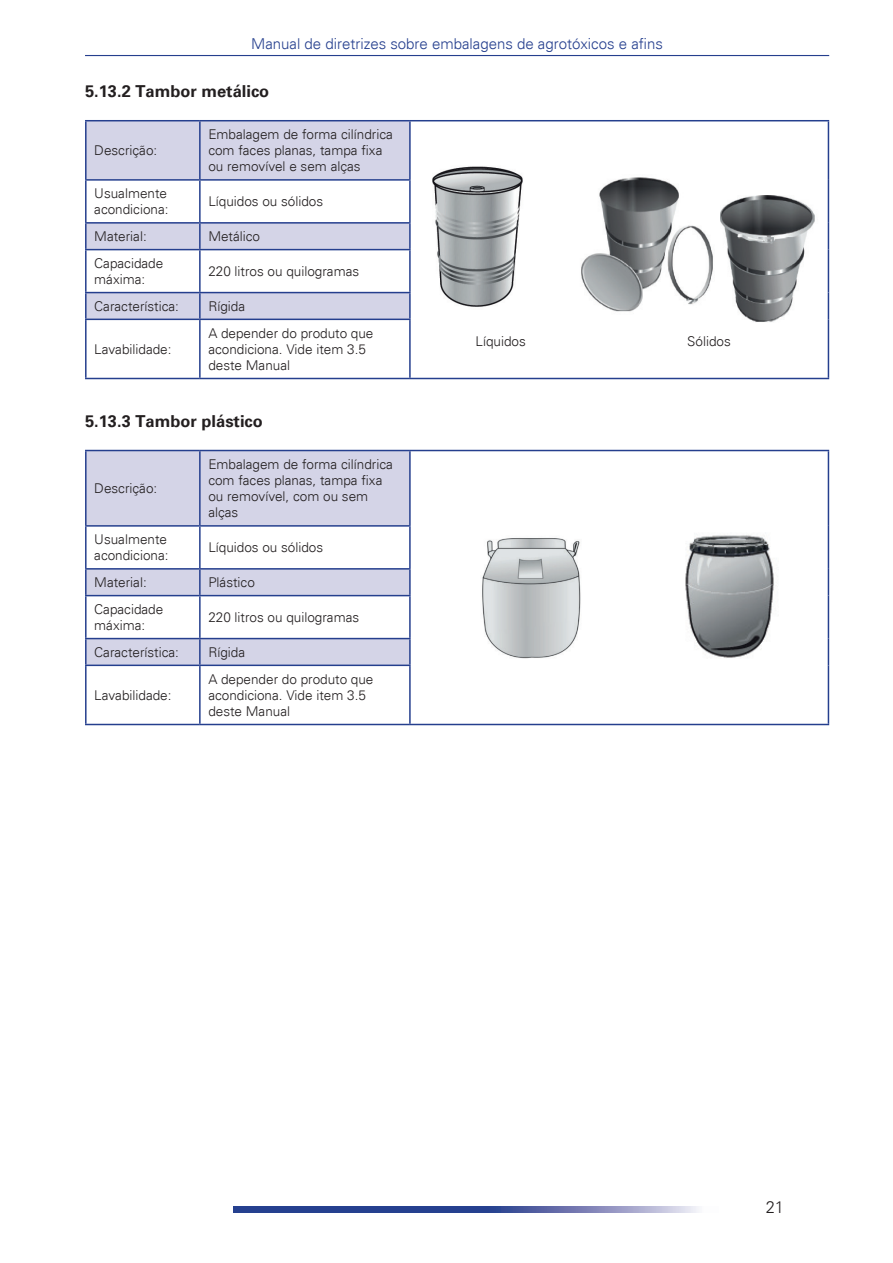
<style>
.page{position:relative;width:893px;height:1263px;background:#fff}
.page>*{position:absolute;margin:0;border:0;box-sizing:border-box;transform-origin:0 0}
.t1{font:700 16.5px "Univers";color:#231f20}
.t2{font:300 16.5px "Univers";color:#231f20}
.t3{font:300 15px "Univers";color:#253f8e}
.t4{font:300 13.5px/16.2px "Univers";color:#231f20}
</style>
<div class="page">
<hr style="left:85px;top:55px;width:744px;height:1px;background:#253f8e">
<svg style="left:234px;top:1206px;width:464px;height:6px"></svg>
<img style="left:720px;top:195px;width:108px;height:128px">
<svg style="left:87px;top:121px;width:322px;height:198px;fill:#d4d4e7"></svg>
<hr style="left:85px;top:120px;width:115px;height:1px;background:#253f8e">
<hr style="left:85px;top:121px;width:2px;height:58px;background:#253f8e">
<hr style="left:200px;top:120px;width:210px;height:1px;background:#253f8e">
<hr style="left:199px;top:121px;width:2px;height:58px;background:#253f8e">
<hr style="left:410px;top:120px;width:419px;height:1px;background:#253f8e">
<hr style="left:409px;top:121px;width:2px;height:58px;background:#253f8e">
<hr style="left:828px;top:121px;width:1px;height:59px;background:#253f8e">
<hr style="left:828px;top:180px;width:1px;height:43px;background:#253f8e">
<svg style="left:828px;top:223px;width:1px;height:27px"></svg>
<hr style="left:828px;top:250px;width:1px;height:43px;background:#253f8e">
<svg style="left:828px;top:293px;width:1px;height:26px"></svg>
<hr style="left:828px;top:319px;width:1px;height:59px;background:#253f8e">
<hr style="left:410px;top:378px;width:419px;height:1px;background:#253f8e">
<hr style="left:85px;top:179px;width:115px;height:2px;background:#253f8e">
<hr style="left:85px;top:181px;width:2px;height:41px;background:#253f8e">
<hr style="left:200px;top:179px;width:211px;height:2px;background:#253f8e">
<hr style="left:199px;top:181px;width:2px;height:41px;background:#253f8e">
<hr style="left:409px;top:181px;width:2px;height:41px;background:#253f8e">
<hr style="left:85px;top:222px;width:115px;height:2px;background:#253f8e">
<hr style="left:85px;top:224px;width:2px;height:25px;background:#253f8e">
<hr style="left:200px;top:222px;width:211px;height:2px;background:#253f8e">
<hr style="left:199px;top:224px;width:2px;height:25px;background:#253f8e">
<hr style="left:409px;top:224px;width:2px;height:25px;background:#253f8e">
<hr style="left:85px;top:249px;width:115px;height:1px;background:#253f8e">
<hr style="left:85px;top:250px;width:2px;height:42px;background:#253f8e">
<hr style="left:200px;top:249px;width:211px;height:1px;background:#253f8e">
<hr style="left:199px;top:250px;width:2px;height:42px;background:#253f8e">
<hr style="left:409px;top:250px;width:2px;height:42px;background:#253f8e">
<hr style="left:85px;top:292px;width:115px;height:1px;background:#253f8e">
<hr style="left:85px;top:293px;width:2px;height:26px;background:#253f8e">
<hr style="left:200px;top:292px;width:211px;height:1px;background:#253f8e">
<hr style="left:199px;top:293px;width:2px;height:26px;background:#253f8e">
<hr style="left:409px;top:293px;width:2px;height:26px;background:#253f8e">
<hr style="left:85px;top:319px;width:115px;height:1px;background:#253f8e">
<hr style="left:85px;top:320px;width:2px;height:58px;background:#253f8e">
<hr style="left:200px;top:319px;width:211px;height:1px;background:#253f8e">
<hr style="left:199px;top:320px;width:2px;height:58px;background:#253f8e">
<hr style="left:409px;top:320px;width:2px;height:58px;background:#253f8e">
<hr style="left:85px;top:378px;width:115px;height:1px;background:#253f8e">
<hr style="left:200px;top:378px;width:210px;height:1px;background:#253f8e">
<svg style="left:87px;top:451px;width:322px;height:214px;fill:#d4d4e7"></svg>
<hr style="left:85px;top:450px;width:115px;height:1px;background:#253f8e">
<hr style="left:85px;top:451px;width:2px;height:74px;background:#253f8e">
<hr style="left:200px;top:450px;width:210px;height:1px;background:#253f8e">
<hr style="left:199px;top:451px;width:2px;height:74px;background:#253f8e">
<hr style="left:410px;top:450px;width:419px;height:1px;background:#253f8e">
<hr style="left:409px;top:451px;width:2px;height:74px;background:#253f8e">
<hr style="left:828px;top:451px;width:1px;height:75px;background:#253f8e">
<hr style="left:828px;top:526px;width:1px;height:43px;background:#253f8e">
<svg style="left:828px;top:569px;width:1px;height:27px"></svg>
<hr style="left:828px;top:596px;width:1px;height:42px;background:#253f8e">
<svg style="left:828px;top:638px;width:1px;height:27px"></svg>
<hr style="left:828px;top:665px;width:1px;height:59px;background:#253f8e">
<hr style="left:410px;top:724px;width:419px;height:1px;background:#253f8e">
<hr style="left:85px;top:525px;width:115px;height:2px;background:#253f8e">
<hr style="left:85px;top:527px;width:2px;height:41px;background:#253f8e">
<hr style="left:200px;top:525px;width:211px;height:2px;background:#253f8e">
<hr style="left:199px;top:527px;width:2px;height:41px;background:#253f8e">
<hr style="left:409px;top:527px;width:2px;height:41px;background:#253f8e">
<hr style="left:85px;top:568px;width:115px;height:2px;background:#253f8e">
<hr style="left:85px;top:570px;width:2px;height:25px;background:#253f8e">
<hr style="left:200px;top:568px;width:211px;height:2px;background:#253f8e">
<hr style="left:199px;top:570px;width:2px;height:25px;background:#253f8e">
<hr style="left:409px;top:570px;width:2px;height:25px;background:#253f8e">
<hr style="left:85px;top:595px;width:115px;height:1px;background:#253f8e">
<hr style="left:85px;top:596px;width:2px;height:42px;background:#253f8e">
<hr style="left:200px;top:595px;width:211px;height:1px;background:#253f8e">
<hr style="left:199px;top:596px;width:2px;height:42px;background:#253f8e">
<hr style="left:409px;top:596px;width:2px;height:42px;background:#253f8e">
<hr style="left:85px;top:638px;width:115px;height:1px;background:#253f8e">
<hr style="left:85px;top:639px;width:2px;height:26px;background:#253f8e">
<hr style="left:200px;top:638px;width:211px;height:1px;background:#253f8e">
<hr style="left:199px;top:639px;width:2px;height:26px;background:#253f8e">
<hr style="left:409px;top:639px;width:2px;height:26px;background:#253f8e">
<hr style="left:85px;top:665px;width:115px;height:1px;background:#253f8e">
<hr style="left:85px;top:666px;width:2px;height:58px;background:#253f8e">
<hr style="left:200px;top:665px;width:211px;height:1px;background:#253f8e">
<hr style="left:199px;top:666px;width:2px;height:58px;background:#253f8e">
<hr style="left:409px;top:666px;width:2px;height:58px;background:#253f8e">
<hr style="left:85px;top:724px;width:115px;height:1px;background:#253f8e">
<hr style="left:200px;top:724px;width:210px;height:1px;background:#253f8e">
<img style="left:432px;top:166px;width:91px;height:141px">
<img style="left:581px;top:177px;width:132px;height:135px">
<img style="left:482px;top:538px;width:99px;height:121px">
<img style="left:685px;top:535px;width:89px;height:123px">
<p class="t3" style="left:251px;top:35px;width:413px">Manual de diretrizes sobre embalagens de agrotóxicos e afins</p>
<p class="t1" style="left:85px;top:82px;width:186px">5.13.2 Tambor metálico</p>
<p class="t4" style="left:94px;top:142px;width:65px">Descrição:</p>
<p class="t4" style="left:208px;top:126px;width:186px">Embalagem de forma cilíndrica com faces planas, tampa fixa ou removível e sem alças</p>
<p class="t4" style="left:94px;top:185px;width:76px">Usualmente acondiciona:</p>
<p class="t4" style="left:208px;top:193px;width:116px">Líquidos ou sólidos</p>
<p class="t4" style="left:94px;top:228px;width:54px">Material:</p>
<p class="t4" style="left:208px;top:228px;width:53px">Metálico</p>
<p class="t4" style="left:94px;top:255px;width:71px">Capacidade máxima:</p>
<p class="t4" style="left:208px;top:263px;width:152px">220 litros ou quilogramas</p>
<p class="t4" style="left:94px;top:298px;width:86px">Característica:</p>
<p class="t4" style="left:208px;top:298px;width:38px">Rígida</p>
<p class="t4" style="left:94px;top:341px;width:79px">Lavabilidade:</p>
<p class="t4" style="left:208px;top:325px;width:167px">A depender do produto que acondiciona. Vide item 3.5 deste Manual</p>
<p class="t1" style="left:85px;top:411px;width:179px">5.13.3 Tambor plástico</p>
<p class="t4" style="left:94px;top:480px;width:65px">Descrição:</p>
<p class="t4" style="left:208px;top:456px;width:186px">Embalagem de forma cilíndrica com faces planas, tampa fixa ou removível, com ou sem alças</p>
<p class="t4" style="left:94px;top:531px;width:76px">Usualmente acondiciona:</p>
<p class="t4" style="left:208px;top:539px;width:116px">Líquidos ou sólidos</p>
<p class="t4" style="left:94px;top:574px;width:54px">Material:</p>
<p class="t4" style="left:208px;top:574px;width:48px">Plástico</p>
<p class="t4" style="left:94px;top:601px;width:71px">Capacidade máxima:</p>
<p class="t4" style="left:208px;top:609px;width:152px">220 litros ou quilogramas</p>
<p class="t4" style="left:94px;top:644px;width:86px">Característica:</p>
<p class="t4" style="left:208px;top:644px;width:38px">Rígida</p>
<p class="t4" style="left:94px;top:687px;width:79px">Lavabilidade:</p>
<p class="t4" style="left:208px;top:671px;width:167px">A depender do produto que acondiciona. Vide item 3.5 deste Manual</p>
<p class="t4" style="left:476px;top:333px;width:52px">Líquidos</p>
<p class="t4" style="left:687px;top:333px;width:45px">Sólidos</p>
<p class="t2" style="left:766px;top:1197px;width:20px">21</p>
</div>
